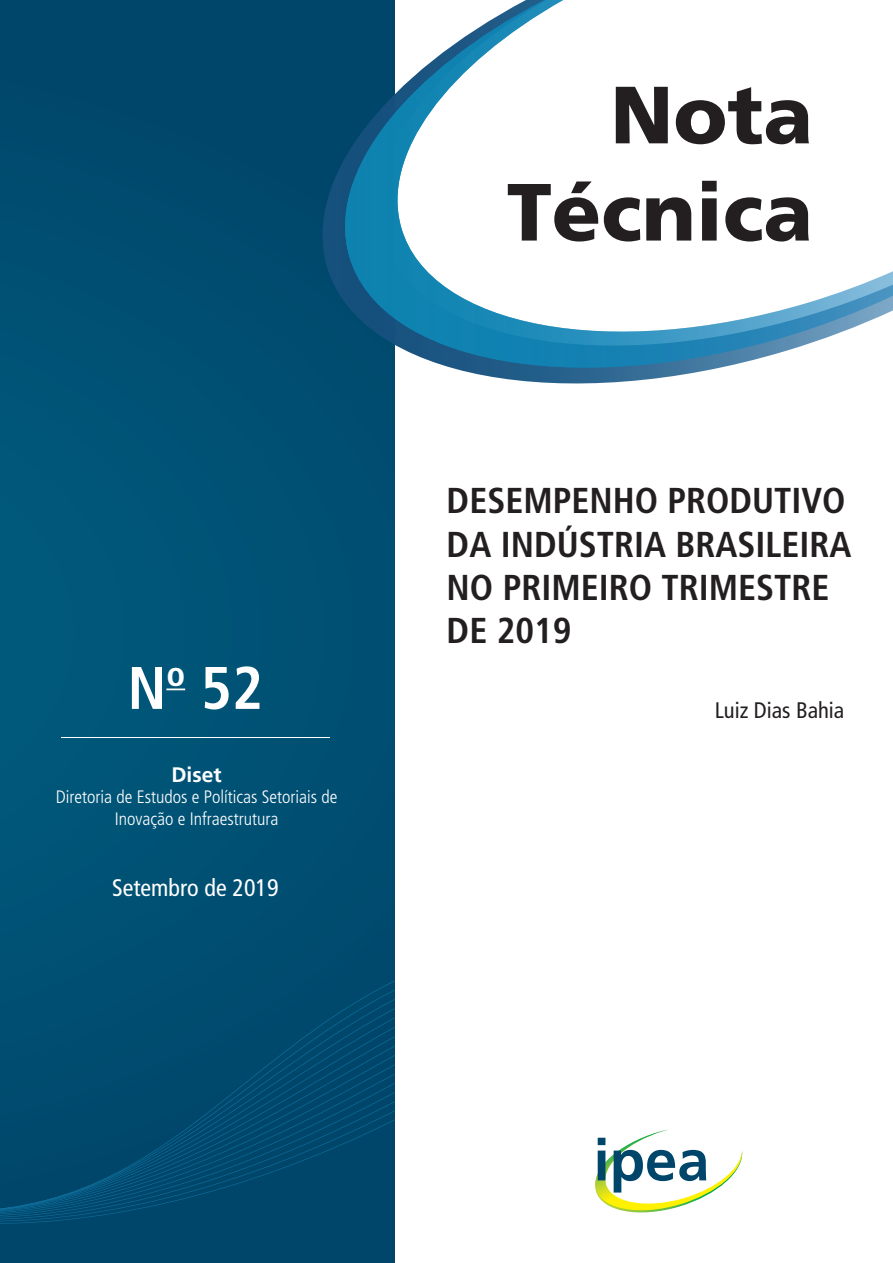
<style>
.page{position:relative;width:893px;height:1263px;background:#fff}
.page>*{position:absolute;margin:0;border:0;box-sizing:border-box;transform-origin:0 0}
.t1{font:900 81px/97.2px "Frutiger LT Pro";color:#231f20;text-align:right}
.t2{font:700 condensed 60px "Frutiger LT Pro";color:#fff}
.t3{font:700 condensed 36px/43.2px "Frutiger LT Pro";color:#231f20}
.t4{font:condensed 24px "Frutiger LT Pro";color:#fff}
.t5{font:condensed 22.5px "Frutiger LT Pro";color:#231f20}
.t6{font:700 21px "Frutiger LT Pro";color:#fff}
.t7{font:300 condensed 18px/21.6px "Frutiger LT Pro";color:#fff;text-align:center}
</style>
<div class="page">
<div style="left:0;top:0;width:394px;height:1263px;background:#005074"></div>
<svg style="left:0;top:981px;width:394px;height:243px"></svg>
<svg style="left:325px;top:0;width:568px;height:400px"></svg>
<img style="left:595px;top:1129px;width:148px;height:83px">
<svg style="left:598px;top:1138px;width:108px;height:54px"></svg>
<hr style="left:61px;top:737px;width:269px;height:1px;background:#fff">
<svg style="left:166px;top:688px;width:19px;height:2px"></svg>
<p class="t2" style="left:127px;top:652px;width:137px">N<sup>o</sup> 52</p>
<p class="t6" style="left:171px;top:762px;width:52px">Diset</p>
<p class="t7" style="left:56px;top:786px;width:283px">Diretoria de Estudos e Políticas Setoriais de<br>Inovação e Infraestrutura</p>
<p class="t4" style="left:112px;top:874px;width:168px">Setembro de 2019</p>
<p class="t1" style="left:507px;top:66px;width:308px">Nota<br>Técnica</p>
<p class="t3" style="left:447px;top:479px;width:406px">DESEMPENHO PRODUTIVO<br>DA INDÚSTRIA BRASILEIRA<br>NO PRIMEIRO TRIMESTRE<br>DE 2019</p>
<p class="t5" style="left:715px;top:697px;width:131px">Luiz Dias Bahia</p>
</div>
